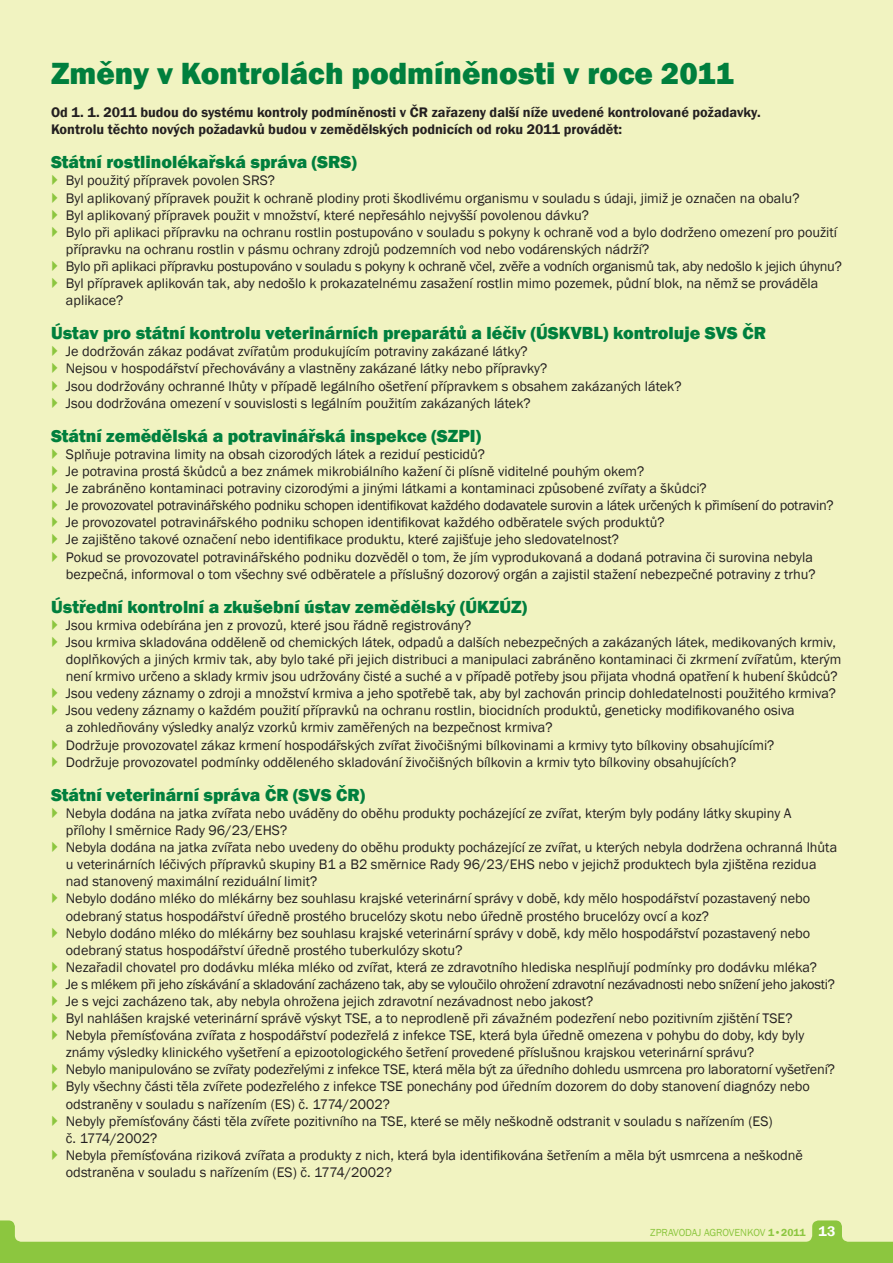
<style>
.page{position:relative;width:893px;height:1263px;background:#f1f3c1}
.page>*{position:absolute;margin:0;border:0;box-sizing:border-box;transform-origin:0 0}
.t1{font:800 31.5px "Franklin Gothic";color:#007f3d}
.t2{font:800 18px "Franklin Gothic";color:#007f3d}
.t3{font:14.25px/17.1px "Franklin Gothic";color:#231f20}
.t4{font:600 14.25px/17.1px "Franklin Gothic";color:#231f20}
.t5{font:10.5px "Franklin Gothic";color:#8cc63f}
.s1{font-weight:600}
.s2{font-weight:600;font-size:14.25px;color:#fff}
</style>
<div class="page">
<svg style="left:0;top:1220px;width:893px;height:43px"></svg>
<h1 class="t1" style="left:51px;top:55px;width:684px">Změny v Kontrolách podmíněnosti v roce 2011</h1>
<p class="t4" style="left:51px;top:103px;width:711px">Od 1. 1. 2011 budou do systému kontroly podmíněnosti v ČR zařazeny další níže uvedené kontrolované požadavky.<br>Kontrolu těchto nových požadavků budou v zemědělských podnicích od roku 2011 provádět:</p>
<p class="t2" style="left:51px;top:152px;width:307px">Státní rostlinolékařská správa (SRS)</p>
<p class="t3" style="left:66px;top:172px;width:778px">Byl použitý přípravek povolen SRS?<br>Byl aplikovaný přípravek použit k ochraně plodiny proti škodlivému organismu v souladu s údaji, jimiž je označen na obalu?<br>Byl aplikovaný přípravek použit v množství, které nepřesáhlo nejvyšší povolenou dávku?<br>Bylo při aplikaci přípravku na ochranu rostlin postupováno v souladu s pokyny k ochraně vod a bylo dodrženo omezení pro použití přípravku na ochranu rostlin v pásmu ochrany zdrojů podzemních vod nebo vodárenských nádrží?<br>Bylo při aplikaci přípravku postupováno v souladu s pokyny k ochraně včel, zvěře a vodních organismů tak, aby nedošlo k jejich úhynu?<br>Byl přípravek aplikován tak, aby nedošlo k prokazatelnému zasažení rostlin mimo pozemek, půdní blok, na němž se prováděla aplikace?</p>
<p class="t2" style="left:51px;top:323px;width:717px">Ústav pro státní kontrolu veterinárních preparátů a léčiv (ÚSKVBL) kontroluje SVS ČR</p>
<p class="t3" style="left:66px;top:343px;width:617px">Je dodržován zákaz podávat zvířatům produkujícím potraviny zakázané látky?<br>Nejsou v hospodářství přechovávány a vlastněny zakázané látky nebo přípravky?<br>Jsou dodržovány ochranné lhůty v případě legálního ošetření přípravkem s obsahem zakázaných látek?<br>Jsou dodržována omezení v souvislosti s legálním použitím zakázaných látek?</p>
<p class="t2" style="left:51px;top:425px;width:431px">Státní zemědělská a potravinářská inspekce (SZPI)</p>
<p class="t3" style="left:66px;top:445px;width:769px">Splňuje potravina limity na obsah cizorodých látek a reziduí pesticidů?<br>Je potravina prostá škůdců a bez známek mikrobiálního kažení či plísně viditelné pouhým okem?<br>Je zabráněno kontaminaci potraviny cizorodými a jinými látkami a kontaminaci způsobené zvířaty a škůdci?<br>Je provozovatel potravinářského podniku schopen identifikovat každého dodavatele surovin a látek určených k přimísení do potravin?<br>Je provozovatel potravinářského podniku schopen identifikovat každého odběratele svých produktů?<br>Je zajištěno takové označení nebo identifikace produktu, které zajišťuje jeho sledovatelnost?<br>Pokud se provozovatel potravinářského podniku dozvěděl o tom, že jím vyprodukovaná a dodaná potravina či surovina nebyla bezpečná, informoval o tom všechny své odběratele a příslušný dozorový orgán a zajistil stažení nebezpečné potraviny z trhu?</p>
<p class="t2" style="left:51px;top:596px;width:478px">Ústřední kontrolní a zkušební ústav zemědělský (ÚKZÚZ)</p>
<p class="t3" style="left:66px;top:616px;width:777px">Jsou krmiva odebírána jen z provozů, které jsou řádně registrovány?<br>Jsou krmiva skladována odděleně od chemických látek, odpadů a dalších nebezpečných a zakázaných látek, medikovaných krmiv, doplňkových a jiných krmiv tak, aby bylo také při jejich distribuci a manipulaci zabráněno kontaminaci či zkrmení zvířatům, kterým není krmivo určeno a sklady krmiv jsou udržovány čisté a suché a v případě potřeby jsou přijata vhodná opatření k hubení škůdců?<br>Jsou vedeny záznamy o zdroji a množství krmiva a jeho spotřebě tak, aby byl zachován princip dohledatelnosti použitého krmiva?<br>Jsou vedeny záznamy o každém použití přípravků na ochranu rostlin, biocidních produktů, geneticky modifikovaného osiva<br>a zohledňovány výsledky analýz vzorků krmiv zaměřených na bezpečnost krmiva?<br>Dodržuje provozovatel zákaz krmení hospodářských zvířat živočišnými bílkovinami a krmivy tyto bílkoviny obsahujícími?<br>Dodržuje provozovatel podmínky odděleného skladování živočišných bílkovin a krmiv tyto bílkoviny obsahujících?</p>
<p class="t2" style="left:51px;top:784px;width:316px">Státní veterinární správa ČR (SVS ČR)</p>
<p class="t3" style="left:66px;top:804px;width:773px">Nebyla dodána na jatka zvířata nebo uváděny do oběhu produkty pocházející ze zvířat, kterým byly podány látky skupiny A<br>přílohy I směrnice Rady 96/23/EHS?<br>Nebyla dodána na jatka zvířata nebo uvedeny do oběhu produkty pocházející ze zvířat, u kterých nebyla dodržena ochranná lhůta u veterinárních léčivých přípravků skupiny B1 a B2 směrnice Rady 96/23/EHS nebo v jejichž produktech byla zjištěna rezidua nad stanovený maximální reziduální limit?<br>Nebylo dodáno mléko do mlékárny bez souhlasu krajské veterinární správy v době, kdy mělo hospodářství pozastavený nebo odebraný status hospodářství úředně prostého brucelózy skotu nebo úředně prostého brucelózy ovcí a koz?<br>Nebylo dodáno mléko do mlékárny bez souhlasu krajské veterinární správy v době, kdy mělo hospodářství pozastavený nebo odebraný status hospodářství úředně prostého tuberkulózy skotu?<br>Nezařadil chovatel pro dodávku mléka mléko od zvířat, která ze zdravotního hlediska nesplňují podmínky pro dodávku mléka?<br>Je s mlékem při jeho získávání a skladování zacházeno tak, aby se vyloučilo ohrožení zdravotní nezávadnosti nebo snížení jeho jakosti?<br>Je s vejci zacházeno tak, aby nebyla ohrožena jejich zdravotní nezávadnost nebo jakost?<br>Byl nahlášen krajské veterinární správě výskyt TSE, a to neprodleně při závažném podezření nebo pozitivním zjištění TSE?<br>Nebyla přemísťována zvířata z hospodářství podezřelá z infekce TSE, která byla úředně omezena v pohybu do doby, kdy byly známy výsledky klinického vyšetření a epizootologického šetření provedené příslušnou krajskou veterinární správu?<br>Nebylo manipulováno se zvířaty podezřelými z infekce TSE, která měla být za úředního dohledu usmrcena pro laboratorní vyšetření?<br>Byly všechny části těla zvířete podezřelého z infekce TSE ponechány pod úředním dozorem do doby stanovení diagnózy nebo odstraněny v souladu s nařízením (ES) č. 1774/2002?<br>Nebyly přemísťovány části těla zvířete pozitivního na TSE, které se měly neškodně odstranit v souladu s nařízením (ES)<br>č. 1774/2002?<br>Nebyla přemísťována riziková zvířata a produkty z nich, která byla identifikována šetřením a měla být usmrcena a neškodně odstraněna v souladu s nařízením (ES) č. 1774/2002?</p>
<p class="t5" style="left:650px;top:1226px;width:187px">ZPRAVODAJ AGROVENKOV <span class="s1">1•2011</span> <span class="s2">13</span></p>
</div>
